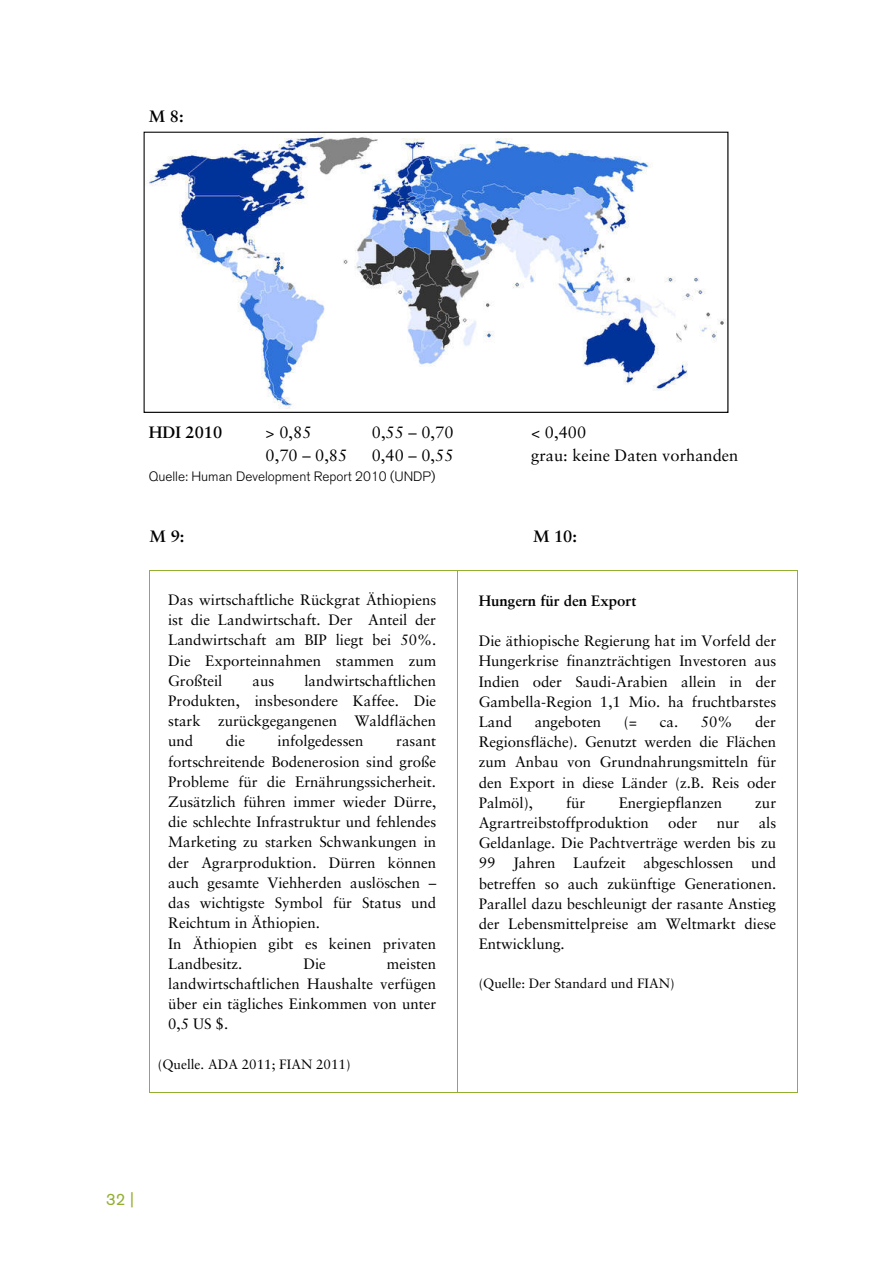
<style>
.page{position:relative;width:893px;height:1263px;background:#fff}
.page>*{position:absolute;margin:0;border:0;box-sizing:border-box;transform-origin:0 0}
.t1{font:16.5px "Sabon LT Pro";color:#000}
.t2{font:700 16.5px "Sabon LT Pro";color:#000}
.t3{font:16.5px "Akzidenz Grotesk Pro";color:#92af2f}
.t4{font:15px/20.2px "Sabon LT Pro";color:#000;text-align:justify}
.t5{font:700 15px "Sabon LT Pro";color:#000}
.t6{font:13.5px "Sabon LT Pro";color:#000}
.t7{font:300 13.5px "Akzidenz Grotesk Pro";color:#000}
</style>
<div class="page">
<svg style="left:144px;top:132px;width:584px;height:281px"></svg>
<hr style="left:150px;top:570px;width:647px;height:1px;background:#92af2f">
<hr style="left:150px;top:571px;width:1px;height:522px;background:#92af2f">
<hr style="left:150px;top:1092px;width:307px;height:1px;background:#92af2f">
<hr style="left:457px;top:571px;width:1px;height:522px;background:#92af2f">
<hr style="left:457px;top:1092px;width:340px;height:1px;background:#92af2f">
<hr style="left:797px;top:571px;width:1px;height:522px;background:#92af2f">
<p class="t2" style="left:149px;top:110px;width:36px">M 8:</p>
<p class="t2" style="left:149px;top:426px;width:75px">HDI 2010</p>
<p class="t1" style="left:266px;top:426px;width:47px">&gt; 0,85</p>
<p class="t1" style="left:372px;top:426px;width:83px">0,55 – 0,70</p>
<p class="t1" style="left:531px;top:426px;width:57px">&lt; 0,400</p>
<p class="t1" style="left:266px;top:448px;width:83px">0,70 – 0,85</p>
<p class="t1" style="left:372px;top:448px;width:83px">0,40 – 0,55</p>
<p class="t1" style="left:531px;top:448px;width:209px">grau: keine Daten vorhanden</p>
<p class="t7" style="left:149px;top:471px;width:288px">Quelle: Human Development Report 2010 (UNDP)</p>
<p class="t2" style="left:150px;top:529px;width:36px">M 9:</p>
<p class="t2" style="left:533px;top:529px;width:45px">M 10:</p>
<p class="t4" style="left:168px;top:591px;width:270px">Das wirtschaftliche Rückgrat Äthiopiens ist die Landwirtschaft. Der Anteil der Landwirtschaft am BIP liegt bei 50%.<br>Die Exporteinnahmen stammen zum Großteil</p>
<p class="t4" style="left:168px;top:672px;width:270px;text-indent:136px">landwirtschaftlichen Produkten, insbesondere Kaffee. Die stark zurückgegangenen Waldflächen und</p>
<p class="t4" style="left:253px;top:672px;width:23px">aus</p>
<p class="t4" style="left:226px;top:732px;width:21px">die</p>
<p class="t4" style="left:278px;top:732px;width:87px">infolgedessen</p>
<p class="t4" style="left:168px;top:732px;width:270px;text-align:left;text-indent:228px">rasant fortschreitende Bodenerosion sind große<br>Probleme für die Ernährungssicherheit.<br>Zusätzlich führen immer wieder Dürre, die schlechte Infrastruktur und fehlendes<br>Marketing zu starken Schwankungen in der Agrarproduktion. Dürren können auch gesamte Viehherden auslöschen – das wichtigste Symbol für Status und<br>Reichtum in Äthiopien.<br>In Äthiopien gibt es keinen privaten<br>Landbesitz.</p>
<p class="t4" style="left:168px;top:954px;width:270px;text-indent:219px">meisten landwirtschaftlichen Haushalte verfügen über ein tägliches Einkommen von unter 0,5 US $.</p>
<p class="t6" style="left:158px;top:1058px;width:194px">(Quelle. ADA 2011; FIAN 2011)</p>
<p class="t4" style="left:303px;top:954px;width:24px">Die</p>
<p class="t5" style="left:479px;top:594px;width:159px">Hungern für den Export</p>
<p class="t4" style="left:479px;top:632px;width:299px">Die äthiopische Regierung hat im Vorfeld der Hungerkrise finanzträchtigen Investoren aus Indien oder Saudi-Arabien allein in der Gambella-Region 1,1 Mio. ha fruchtbarstes Land</p>
<p class="t4" style="left:479px;top:713px;width:299px;text-indent:276px">der Regionsfläche). Genutzt werden die Flächen zum Anbau von Grundnahrungsmitteln für den Export in diese Länder (z.B. Reis oder Palmöl),</p>
<p class="t4" style="left:535px;top:713px;width:68px">angeboten</p>
<p class="t4" style="left:624px;top:713px;width:15px">(=</p>
<p class="t4" style="left:660px;top:713px;width:74px">ca. 50%</p>
<p class="t4" style="left:566px;top:794px;width:21px">für</p>
<p class="t4" style="left:619px;top:794px;width:105px">Energiepflanzen</p>
<p class="t4" style="left:755px;top:794px;width:22px">zur</p>
<p class="t4" style="left:479px;top:814px;width:172px">Agrartreibstoffproduktion</p>
<p class="t4" style="left:668px;top:814px;width:31px">oder</p>
<p class="t4" style="left:717px;top:814px;width:24px">nur</p>
<p class="t4" style="left:479px;top:814px;width:299px;text-indent:280px">als Geldanlage. Die Pachtverträge werden bis zu 99 Jahren Laufzeit abgeschlossen und betreffen so auch zukünftige Generationen.<br>Parallel dazu beschleunigt der rasante Anstieg der Lebensmittelpreise am Weltmarkt diese Entwicklung.</p>
<p class="t6" style="left:479px;top:978px;width:197px">(Quelle: Der Standard und FIAN)</p>
<p class="t3" style="left:106px;top:1193px;width:29px">32 |</p>
</div>
